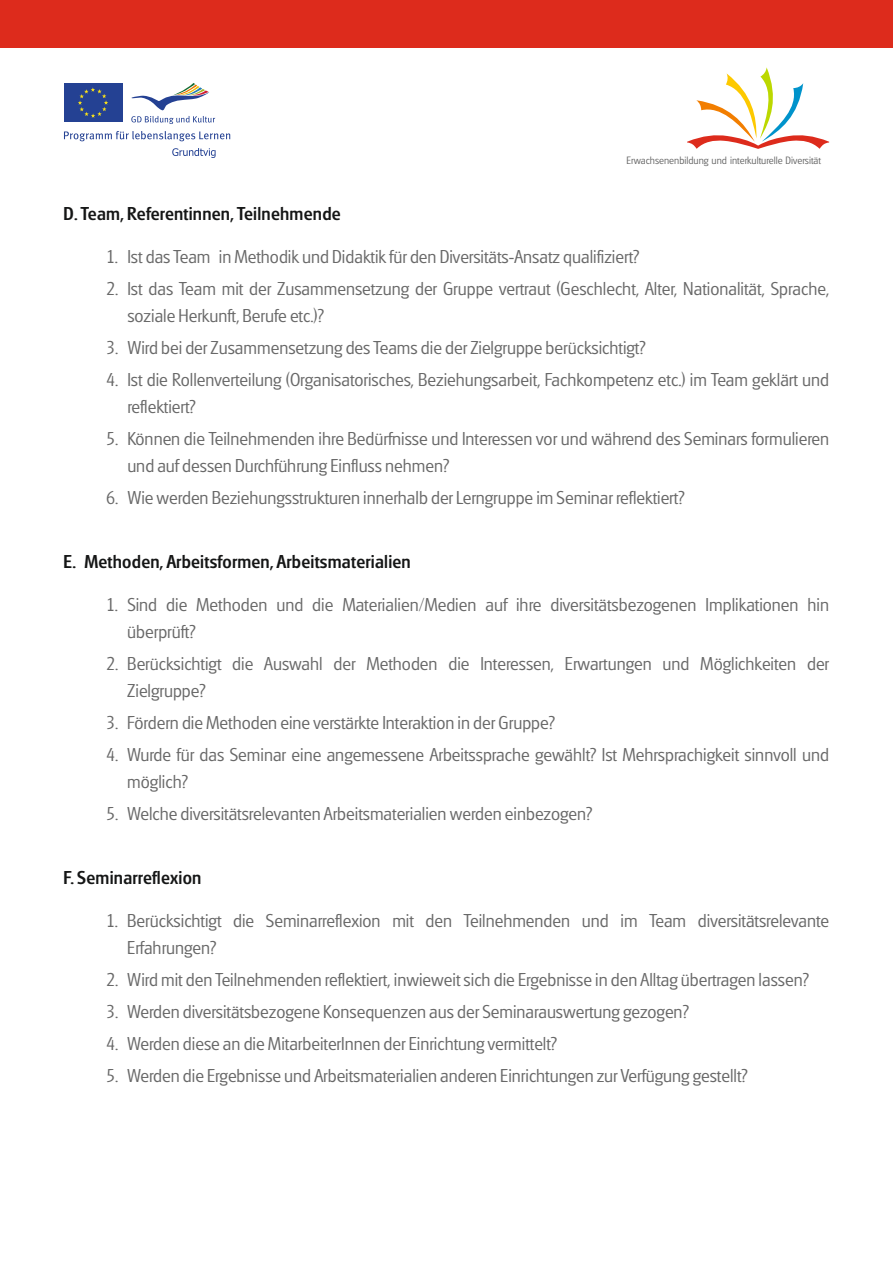
<style>
.page{position:relative;width:893px;height:1263px;background:#fff}
.page>*{position:absolute;margin:0;border:0;box-sizing:border-box;transform-origin:0 0}
.t1{font:18px/26.7px "Glasgow L Light";color:#686868}
.t2{font:18px "Glasgow M Medium";letter-spacing:.015em;color:#151616}
.t3{font:10.35px "Glasgow L Light";color:#686868}
</style>
<div class="page">
<div style="left:0;top:0;width:893px;height:47px;background:#dd2b1c"></div>
<svg style="left:172px;top:148px;width:44px;height:10px"></svg>
<svg style="left:64px;top:131px;width:166px;height:10px"></svg>
<div style="left:64px;top:83px;width:58px;height:39px;background:#244193"></div>
<svg style="left:78px;top:87px;width:30px;height:31px"></svg>
<svg style="left:131px;top:83px;width:84px;height:41px"></svg>
<svg style="left:687px;top:67px;width:142px;height:82px"></svg>
<p class="t2" style="left:64px;top:207px;width:279px">D. Team, Referentinnen, Teilnehmende</p>
<p class="t3" style="left:626px;top:156px;width:196px">Erwachsenenbildung und interkulturelle Diversität</p>
<p class="t1" style="left:106px;top:245px;width:535px">1. Ist das Team in Methodik und Didaktik für den Diversitäts-Ansatz qualifiziert?</p>
<p class="t1" style="left:127px;top:277px;width:703px;text-indent:-21px">2. Ist das Team mit der Zusammensetzung der Gruppe vertraut (Geschlecht, Alter, Nationalität, Sprache, soziale Herkunft, Berufe etc.)?</p>
<p class="t1" style="left:106px;top:336px;width:541px">3. Wird bei der Zusammensetzung des Teams die der Zielgruppe berücksichtigt?</p>
<p class="t1" style="left:127px;top:368px;width:703px;text-indent:-21px">4. Ist die Rollenverteilung (Organisatorisches, Beziehungsarbeit, Fachkompetenz etc.) im Team geklärt und reflektiert?</p>
<p class="t1" style="left:127px;top:427px;width:703px;text-indent:-21px">5. Können die Teilnehmenden ihre Bedürfnisse und Interessen vor und während des Seminars formulieren und auf dessen Durchführung Einfluss nehmen?</p>
<p class="t1" style="left:106px;top:485px;width:580px">6. Wie werden Beziehungsstrukturen innerhalb der Lerngruppe im Seminar reflektiert?</p>
<p class="t2" style="left:64px;top:555px;width:349px">E. Methoden, Arbeitsformen, Arbeitsmaterialien</p>
<p class="t1" style="left:127px;top:593px;width:703px;text-indent:-21px">1. Sind die Methoden und die Materialien/Medien auf ihre diversitätsbezogenen Implikationen hin überprüft?</p>
<p class="t1" style="left:127px;top:652px;width:703px;text-indent:-21px">2. Berücksichtigt die Auswahl der Methoden die Interessen, Erwartungen und Möglichkeiten der<br>Zielgruppe?</p>
<p class="t1" style="left:106px;top:711px;width:450px">3. Fördern die Methoden eine verstärkte Interaktion in der Gruppe?</p>
<p class="t1" style="left:127px;top:743px;width:703px;text-indent:-21px">4. Wurde für das Seminar eine angemessene Arbeitssprache gewählt? Ist Mehrsprachigkeit sinnvoll und möglich?</p>
<p class="t1" style="left:106px;top:801px;width:488px">5. Welche diversitätsrelevanten Arbeitsmaterialien werden einbezogen?</p>
<p class="t2" style="left:64px;top:871px;width:139px">F. Seminarreflexion</p>
<p class="t1" style="left:127px;top:909px;width:703px;text-indent:-21px">1. Berücksichtigt die Seminarreflexion mit den Teilnehmenden und im Team diversitätsrelevante<br>Erfahrungen?</p>
<p class="t1" style="left:106px;top:968px;width:704px">2. Wird mit den Teilnehmenden reflektiert, inwieweit sich die Ergebnisse in den Alltag übertragen lassen?</p>
<p class="t1" style="left:106px;top:1000px;width:584px">3. Werden diversitätsbezogene Konsequenzen aus der Seminarauswertung gezogen?</p>
<p class="t1" style="left:106px;top:1032px;width:453px">4. Werden diese an die MitarbeiterInnen der Einrichtung vermittelt?</p>
<p class="t1" style="left:106px;top:1064px;width:643px">5. Werden die Ergebnisse und Arbeitsmaterialien anderen Einrichtungen zur Verfügung gestellt?</p>
</div>
